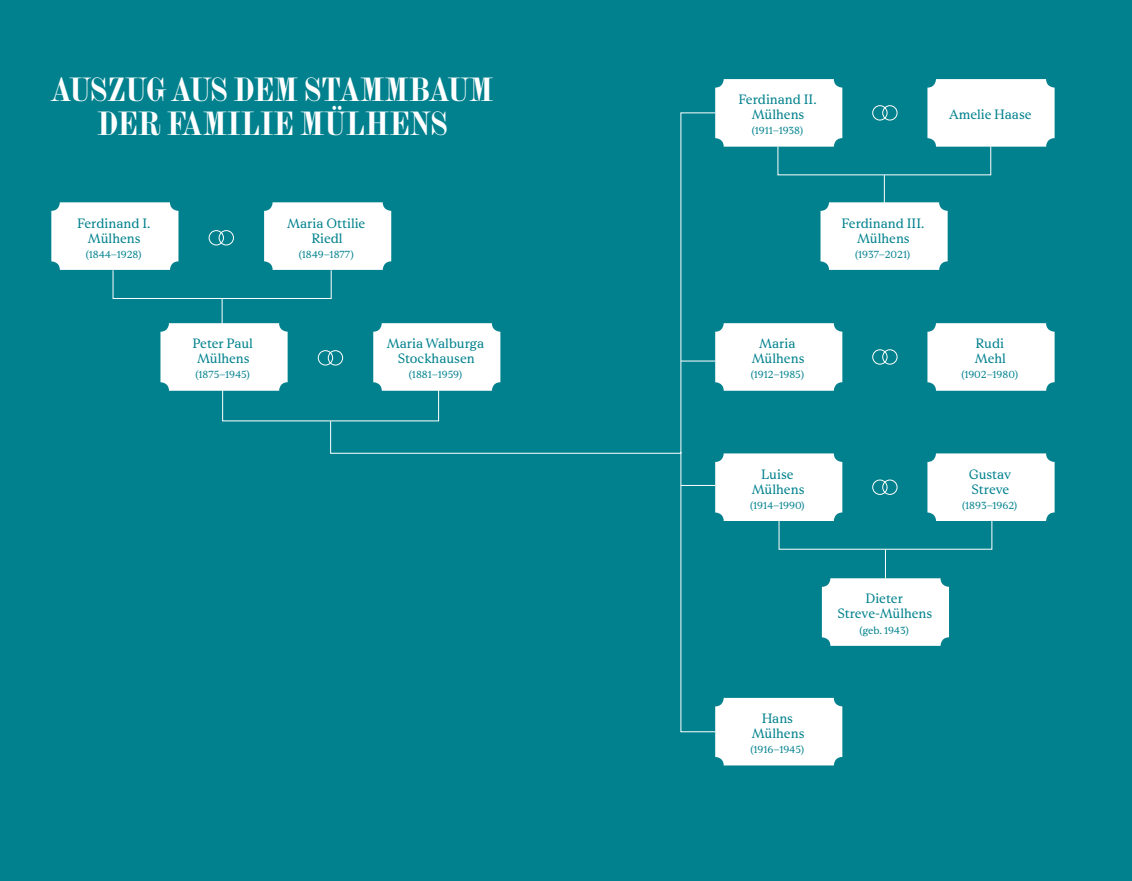
<style>
.page{position:relative;width:1132px;height:881px;background:#fff}
.page>*{position:absolute;margin:0;border:0;box-sizing:border-box;transform-origin:0 0}
.t1{font:30px/33.8px "Kellar Headline Condensed";letter-spacing:.015em;color:#fff;text-align:center}
.t2{font:13.5px/15px "Rhetorik Serif";color:#00818d;text-align:center}
.t3{font:10.5px "Rhetorik Serif";letter-spacing:-.005em;color:#00818d}
</style>
<div class="page">
<div style="left:0;top:0;width:566px;height:880px;background:#00818d"></div>
<div style="left:566px;top:0;width:565px;height:880px;background:#00818d"></div>
<svg style="left:680px;top:453px;width:35px;height:279px"></svg>
<hr style="left:680px;top:485px;width:35px;height:1px;background:#fff">
<svg style="left:330px;top:112px;width:385px;height:341px"></svg>
<div style="left:715px;top:79px;width:127px;height:68px;background:#fff;border-radius:9px"></div>
<div style="left:927px;top:79px;width:127px;height:68px;background:#fff;border-radius:9px"></div>
<div style="left:820px;top:202px;width:127px;height:68px;background:#fff;border-radius:9px"></div>
<div style="left:715px;top:697px;width:127px;height:68px;background:#fff;border-radius:9px"></div>
<div style="left:51px;top:202px;width:127px;height:68px;background:#fff;border-radius:9px"></div>
<div style="left:264px;top:202px;width:127px;height:68px;background:#fff;border-radius:9px"></div>
<div style="left:209px;top:230px;width:15px;height:15px;border:1px solid #fff;border-radius:50%"></div>
<div style="left:219px;top:230px;width:15px;height:15px;border:1px solid #fff;border-radius:50%"></div>
<div style="left:160px;top:323px;width:127px;height:67px;background:#fff;border-radius:9px"></div>
<div style="left:373px;top:323px;width:127px;height:67px;background:#fff;border-radius:9px"></div>
<div style="left:318px;top:350px;width:15px;height:15px;border:1px solid #fff;border-radius:50%"></div>
<div style="left:328px;top:350px;width:15px;height:15px;border:1px solid #fff;border-radius:50%"></div>
<div style="left:872px;top:105px;width:15px;height:15px;border:1px solid #fff;border-radius:50%"></div>
<div style="left:882px;top:105px;width:15px;height:15px;border:1px solid #fff;border-radius:50%"></div>
<div style="left:715px;top:323px;width:127px;height:67px;background:#fff;border-radius:9px"></div>
<div style="left:927px;top:323px;width:127px;height:67px;background:#fff;border-radius:9px"></div>
<div style="left:872px;top:349px;width:15px;height:15px;border:1px solid #fff;border-radius:50%"></div>
<div style="left:882px;top:349px;width:15px;height:15px;border:1px solid #fff;border-radius:50%"></div>
<div style="left:222px;top:384px;width:216px;height:37px;border:1px solid #fff"></div>
<svg style="left:222px;top:298px;width:1px;height:26px"></svg>
<div style="left:821px;top:578px;width:127px;height:67px;background:#fff;border-radius:9px"></div>
<div style="left:715px;top:453px;width:127px;height:68px;background:#fff;border-radius:9px"></div>
<div style="left:927px;top:453px;width:127px;height:68px;background:#fff;border-radius:9px"></div>
<div style="left:872px;top:479px;width:15px;height:15px;border:1px solid #fff;border-radius:50%"></div>
<div style="left:882px;top:479px;width:15px;height:15px;border:1px solid #fff;border-radius:50%"></div>
<svg style="left:883px;top:175px;width:1px;height:28px"></svg>
<h1 class="t1" style="left:51px;top:72px;width:443px">AUSZUG AUS DEM STAMMBAUM<br>DER FAMILIE MÜLHENS</h1>
<p class="t2" style="left:77px;top:215px;width:75px">Ferdinand I.<br>Mülhens</p>
<p class="t3" style="left:86px;top:248px;width:57px">(1844–1928)</p>
<p class="t2" style="left:192px;top:336px;width:62px">Peter Paul<br>Mülhens</p>
<p class="t3" style="left:195px;top:368px;width:56px">(1875–1945)</p>
<p class="t2" style="left:287px;top:215px;width:79px">Maria Ottilie<br>Riedl</p>
<p class="t3" style="left:299px;top:248px;width:56px">(1849–1877)</p>
<p class="t2" style="left:387px;top:336px;width:99px">Maria Walburga<br>Stockhausen</p>
<p class="t3" style="left:409px;top:368px;width:55px">(1881–1959)</p>
<p class="t2" style="left:738px;top:92px;width:80px">Ferdinand II.<br>Mülhens</p>
<p class="t3" style="left:751px;top:124px;width:53px">(1911–1938)</p>
<p class="t2" style="left:948px;top:107px;width:84px">Amelie Haase</p>
<p class="t2" style="left:751px;top:336px;width:54px">Maria<br>Mülhens</p>
<p class="t3" style="left:750px;top:368px;width:55px">(1912–1985)</p>
<p class="t2" style="left:841px;top:215px;width:84px">Ferdinand III.<br>Mülhens</p>
<p class="t3" style="left:855px;top:248px;width:56px">(1937–2021)</p>
<p class="t2" style="left:974px;top:336px;width:33px;text-align:left">Rudi<br>Mehl</p>
<p class="t3" style="left:961px;top:368px;width:58px">(1902–1980)</p>
<p class="t2" style="left:751px;top:466px;width:54px">Luise<br>Mülhens</p>
<p class="t3" style="left:750px;top:498px;width:56px">(1914–1990)</p>
<p class="t2" style="left:751px;top:710px;width:54px">Hans<br>Mülhens</p>
<p class="t3" style="left:750px;top:743px;width:55px">(1916–1945)</p>
<p class="t2" style="left:968px;top:466px;width:44px;text-align:left">Gustav<br>Streve</p>
<p class="t3" style="left:961px;top:498px;width:56px">(1893–1962)</p>
<p class="t2" style="left:837px;top:591px;width:96px">Dieter<br>Streve-Mülhens</p>
<p class="t3" style="left:859px;top:623px;width:51px">(geb. 1943)</p>
</div>
